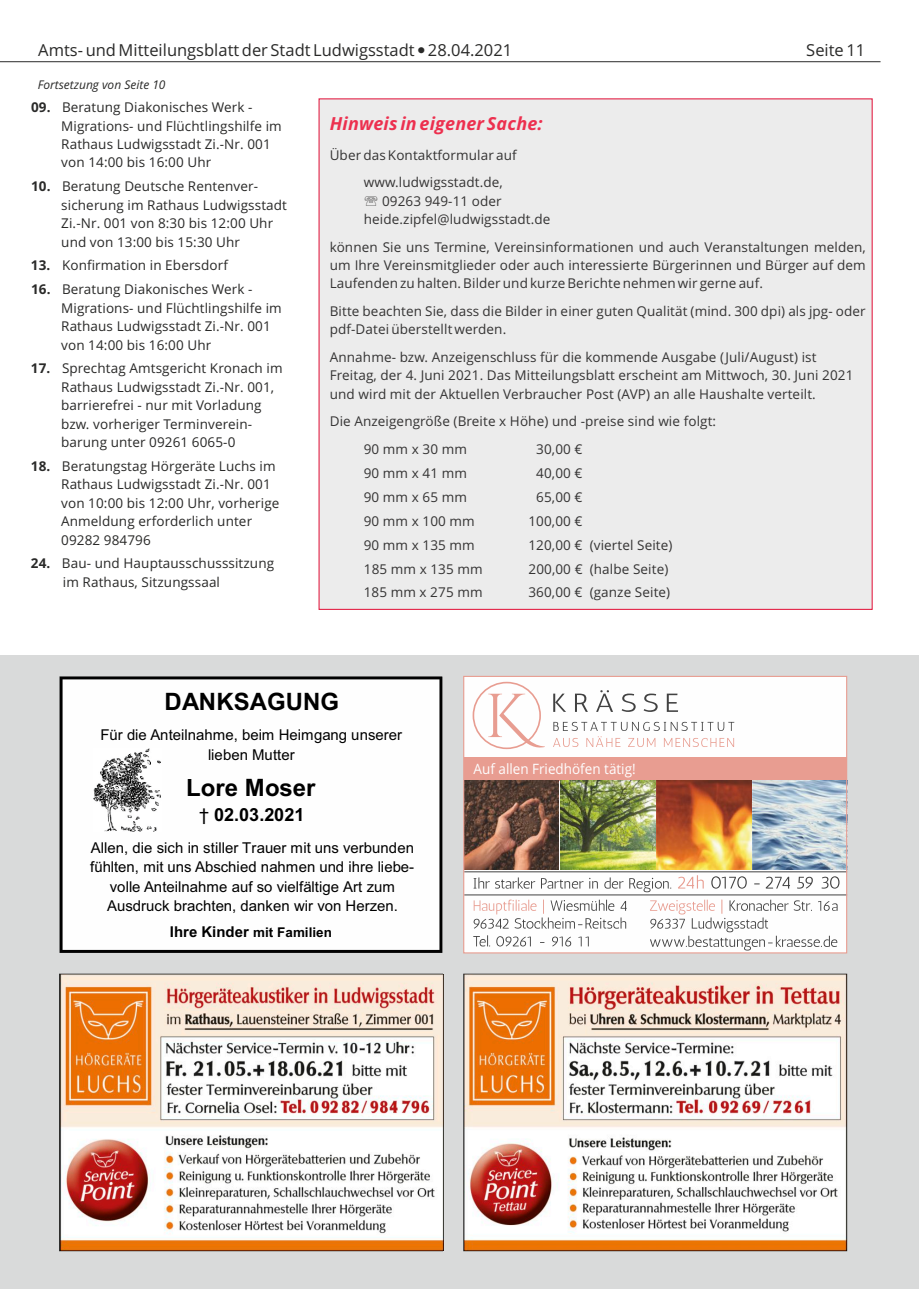
<style>
.page{position:relative;width:919px;height:1289px;background:#fff}
.page>*{position:absolute;margin:0;border:0;box-sizing:border-box;transform-origin:0 0}
.t1{font:700 24px "Arial";color:#000}
.t2{font:italic 700 18px "Open Sans";letter-spacing:.01em;color:#ed304f}
.t3{font:700 18px "Arial";color:#000}
.t4{font:16.5px "Open Sans";color:#2a2a29}
.t5{font:15px/19.5px "Arial";color:#000;text-align:center}
.t6{font:14.25px "Open Sans";color:#fefefe;scale:.95 1}
.t7{font:13.5px/18.5px "Open Sans";letter-spacing:.01em;color:#353434}
.t8{font:13.5px/18.5px "Open Sans";letter-spacing:.01em;color:#2a2a29}
.t9{font:700 13.5px "Arial";color:#000}
.t10{font:italic 12px "Open Sans";color:#2a2a29}
.s1{font-weight:700}
.s2{font-weight:400}
.s3{font-size:15px}
</style>
<div class="page">
<div style="left:0;top:655px;width:918px;height:633px;background:#d9dada"></div>
<hr style="left:0;top:61px;width:880px;height:1px;background:#2a2a29">
<div style="left:463px;top:676px;width:383px;height:276px;background:#fefefe"></div>
<hr style="left:464px;top:894px;width:383px;height:1px;background:#424242">
<div style="left:464px;top:756px;width:382px;height:24px;background:#e89d91"></div>
<hr style="left:464px;top:871px;width:383px;height:1px;background:#424242">
<svg style="left:711px;top:876px;width:128px;height:12px"></svg>
<svg style="left:678px;top:875px;width:25px;height:13px"></svg>
<svg style="left:473px;top:877px;width:198px;height:15px"></svg>
<svg style="left:473px;top:935px;width:115px;height:11px"></svg>
<svg style="left:473px;top:899px;width:153px;height:29px"></svg>
<svg style="left:650px;top:899px;width:187px;height:51px"></svg>
<svg style="left:472px;top:681px;width:72px;height:68px"></svg>
<svg style="left:553px;top:693px;width:13px;height:19px"></svg>
<svg style="left:575px;top:693px;width:13px;height:19px"></svg>
<svg style="left:596px;top:690px;width:17px;height:22px"></svg>
<svg style="left:621px;top:693px;width:14px;height:19px"></svg>
<svg style="left:643px;top:693px;width:14px;height:19px"></svg>
<svg style="left:666px;top:693px;width:12px;height:19px"></svg>
<svg style="left:553px;top:722px;width:181px;height:25px"></svg>
<img style="left:465px;top:780px;width:380px;height:89px">
<div style="left:463px;top:675px;width:384px;height:278px;border:1px solid #e89d91"></div>
<img style="left:60px;top:974px;width:383px;height:275px">
<img style="left:464px;top:974px;width:382px;height:276px">
<div style="left:60px;top:676px;width:382px;height:276px;background:#fefefe"></div>
<img style="left:93px;top:748px;width:68px;height:83px">
<div style="left:318px;top:98px;width:555px;height:512px;background:#ececec"></div>
<svg style="left:365px;top:195px;width:12px;height:11px"></svg>
<p class="t4" style="left:38px;top:43px;width:475px">Amts- und Mitteilungsblatt der Stadt Ludwigsstadt ● 28.04.2021</p>
<p class="t4" style="left:806px;top:43px;width:61px">Seite 11</p>
<p class="t10" style="left:38px;top:80px;width:129px">Fortsetzung von Seite 10</p>
<p class="t8" style="left:61px;top:99px;width:222px;text-indent:-30px"><span class="s1">09.</span> Beratung Diakonisches Werk -<br>Migrations- und Flüchtlingshilfe im<br>Rathaus Ludwigsstadt Zi.-Nr. 001 von 14:00 bis 16:00 Uhr</p>
<p class="t8" style="left:61px;top:179px;width:227px;text-indent:-30px"><span class="s1">10.</span> Beratung Deutsche Rentenver&shy;sicherung im Rathaus Ludwigsstadt<br>Zi.-Nr. 001 von 8:30 bis 12:00 Uhr und von 13:00 bis 15:30 Uhr</p>
<p class="t8" style="left:31px;top:258px;width:198px"><span class="s1">13.</span> Konfirmation in Ebersdorf</p>
<p class="t8" style="left:61px;top:281px;width:222px;text-indent:-30px"><span class="s1">16.</span> Beratung Diakonisches Werk -<br>Migrations- und Flüchtlingshilfe im<br>Rathaus Ludwigsstadt Zi.-Nr. 001 von 14:00 bis 16:00 Uhr</p>
<p class="t8" style="left:61px;top:361px;width:223px;text-indent:-30px"><span class="s1">17.</span> Sprechtag Amtsgericht Kronach im<br>Rathaus Ludwigsstadt Zi.-Nr. 001, barrierefrei - nur mit Vorladung bzw. vorheriger Terminverein&shy;barung unter 09261 6065-0</p>
<p class="t8" style="left:61px;top:458px;width:220px;text-indent:-30px"><span class="s1">18.</span> Beratungstag Hörgeräte Luchs im<br>Rathaus Ludwigsstadt Zi.-Nr. 001 von 10:00 bis 12:00 Uhr, vorherige<br>Anmeldung erforderlich unter<br>09282 984796</p>
<p class="t8" style="left:63px;top:555px;width:213px;text-indent:-32px"><span class="s1">24.</span> Bau- und Hauptausschusssitzung im Rathaus, Sitzungssaal</p>
<h2 class="t2" style="left:330px;top:116px;width:214px">Hinweis in eigener Sache:</h2>
<p class="t7" style="left:330px;top:147px;width:188px">Über das Kontaktformular auf</p>
<p class="t7" style="left:364px;top:174px;width:140px">www.ludwigsstadt.de,</p>
<p class="t7" style="left:382px;top:193px;width:121px">09263 949-11 oder</p>
<p class="t7" style="left:364px;top:211px;width:188px">heide.zipfel@ludwigsstadt.de</p>
<p class="t7" style="left:330px;top:239px;width:537px;text-align:justify">können Sie uns Termine, Vereinsinformationen und auch Veranstaltungen melden, um Ihre Vereinsmitglieder oder auch interessierte Bürgerinnen und Bürger auf dem Laufenden zu halten. Bilder und kurze Berichte nehmen wir gerne auf.</p>
<p class="t7" style="left:330px;top:303px;width:537px">Bitte beachten Sie, dass die Bilder in einer guten Qualität (mind. 300 dpi) als jpg- oder pdf-Datei überstellt werden.</p>
<p class="t7" style="left:330px;top:349px;width:525px">Annahme- bzw. Anzeigenschluss für die kommende Ausgabe (Juli/August) ist<br>Freitag, der 4. Juni 2021. Das Mitteilungsblatt erscheint am Mittwoch, 30. Juni 2021 und wird mit der Aktuellen Verbraucher Post (AVP) an alle Haushalte verteilt.</p>
<p class="t7" style="left:364px;top:409px;width:354px;line-height:27.6px;text-indent:-34px">Die Anzeigengröße (Breite x Höhe) und -preise sind wie folgt:<br>90 mm x 30 mm</p>
<p class="t7" style="left:536px;top:441px;width:48px">30,00 €</p>
<p class="t7" style="left:364px;top:465px;width:105px">90 mm x 41 mm</p>
<p class="t7" style="left:536px;top:465px;width:48px">40,00 €</p>
<p class="t7" style="left:364px;top:489px;width:105px">90 mm x 65 mm</p>
<p class="t7" style="left:536px;top:489px;width:48px">65,00 €</p>
<p class="t7" style="left:364px;top:513px;width:112px">90 mm x 100 mm</p>
<p class="t7" style="left:528px;top:513px;width:56px">100,00 €</p>
<p class="t7" style="left:364px;top:537px;width:112px">90 mm x 135 mm</p>
<p class="t7" style="left:528px;top:537px;width:145px">120,00 € (viertel Seite)</p>
<p class="t7" style="left:364px;top:584px;width:120px">185 mm x 275 mm</p>
<p class="t7" style="left:528px;top:584px;width:143px">360,00 € (ganze Seite)</p>
<p class="t7" style="left:364px;top:560px;width:120px">185 mm x 135 mm</p>
<p class="t7" style="left:528px;top:560px;width:141px">200,00 € (halbe Seite)</p>
<h1 class="t1" style="left:164px;top:692px;width:176px">DANKSAGUNG</h1>
<p class="t5" style="left:100px;top:725px;width:303px;line-height:20.2px">Für die Anteilnahme, beim Heimgang unserer lieben Mutter</p>
<h1 class="t1" style="left:186px;top:778px;width:131px">Lore Moser</h1>
<h2 class="t3" style="left:199px;top:807px;width:107px"><span class="s2">†</span> 02.03.2021</h2>
<p class="t5" style="left:90px;top:839px;width:325px">Allen, die sich in stiller Trauer mit uns verbunden fühlten, mit uns Abschied nahmen und ihre liebe&shy;volle Anteilnahme auf so vielfältige Art zum Ausdruck brachten, danken wir von Herzen.</p>
<p class="t9" style="left:170px;top:926px;width:163px"><span class="s3">Ihre Kinder</span> mit Familien</p>
<p class="t6" style="left:473px;top:763px;width:172px">Auf allen Friedhöfen tätig!</p>
</div>
